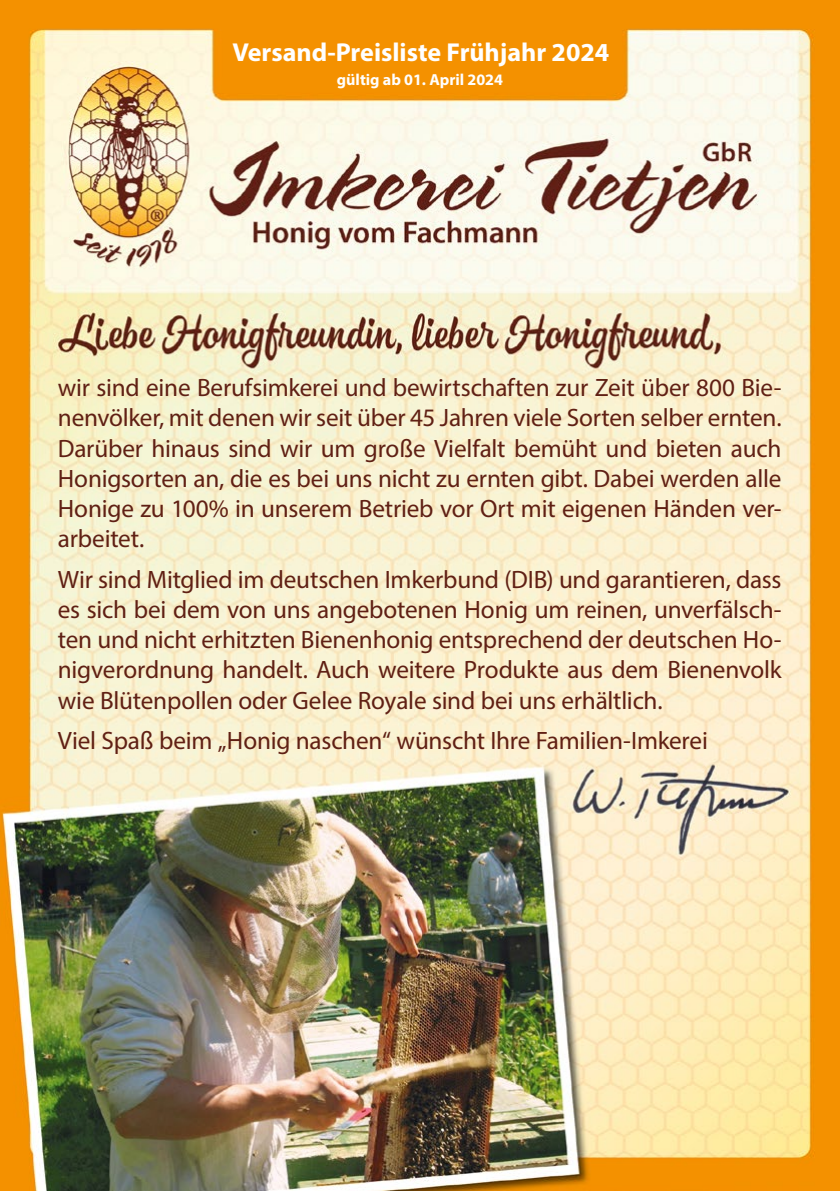
<style>
.page{position:relative;width:840px;height:1191px;background:#fff}
.page>*{position:absolute;margin:0;border:0;box-sizing:border-box;transform-origin:0 0}
.t1{font:700 26px "Myriad Pro";color:#fff}
.t2{font:25.2px/30.2px "Myriad Pro";letter-spacing:-.005em;color:#602014;text-align:justify}
.t3{font:700 16px "Myriad Pro";color:#fff}
</style>
<div class="page">
<img style="left:0;top:0;width:839px;height:1191px">
<p class="t1" style="left:232px;top:35px;width:378px">Versand-Preisliste Frühjahr 2024</p>
<p class="t3" style="left:337px;top:69px;width:167px">gültig ab 01. April 2024</p>
<p class="t2" style="left:58px;top:372px;width:724px">wir sind eine Berufsimkerei und bewirtschaften zur Zeit über 800 Bie&shy;nenvölker, mit denen wir seit über 45 Jahren viele Sorten selber ernten.<br>Darüber hinaus sind wir um große Vielfalt bemüht und bieten auch Honigsorten an, die es bei uns nicht zu ernten gibt. Dabei werden alle Honige zu 100% in unserem Betrieb vor Ort mit eigenen Händen ver&shy;arbeitet.</p>
<p class="t2" style="left:58px;top:563px;width:724px">Wir sind Mitglied im deutschen Imkerbund (DIB) und garantieren, dass es sich bei dem von uns angebotenen Honig um reinen, unverfälsch&shy;ten und nicht erhitzten Bienenhonig entsprechend der deutschen Ho&shy;nigverordnung handelt. Auch weitere Produkte aus dem Bienenvolk wie Blütenpollen oder Gelee Royale sind bei uns erhältlich.</p>
<p class="t2" style="left:58px;top:725px;width:651px">Viel Spaß beim „Honig naschen“ wünscht Ihre Familien-Imkerei</p>
</div>
